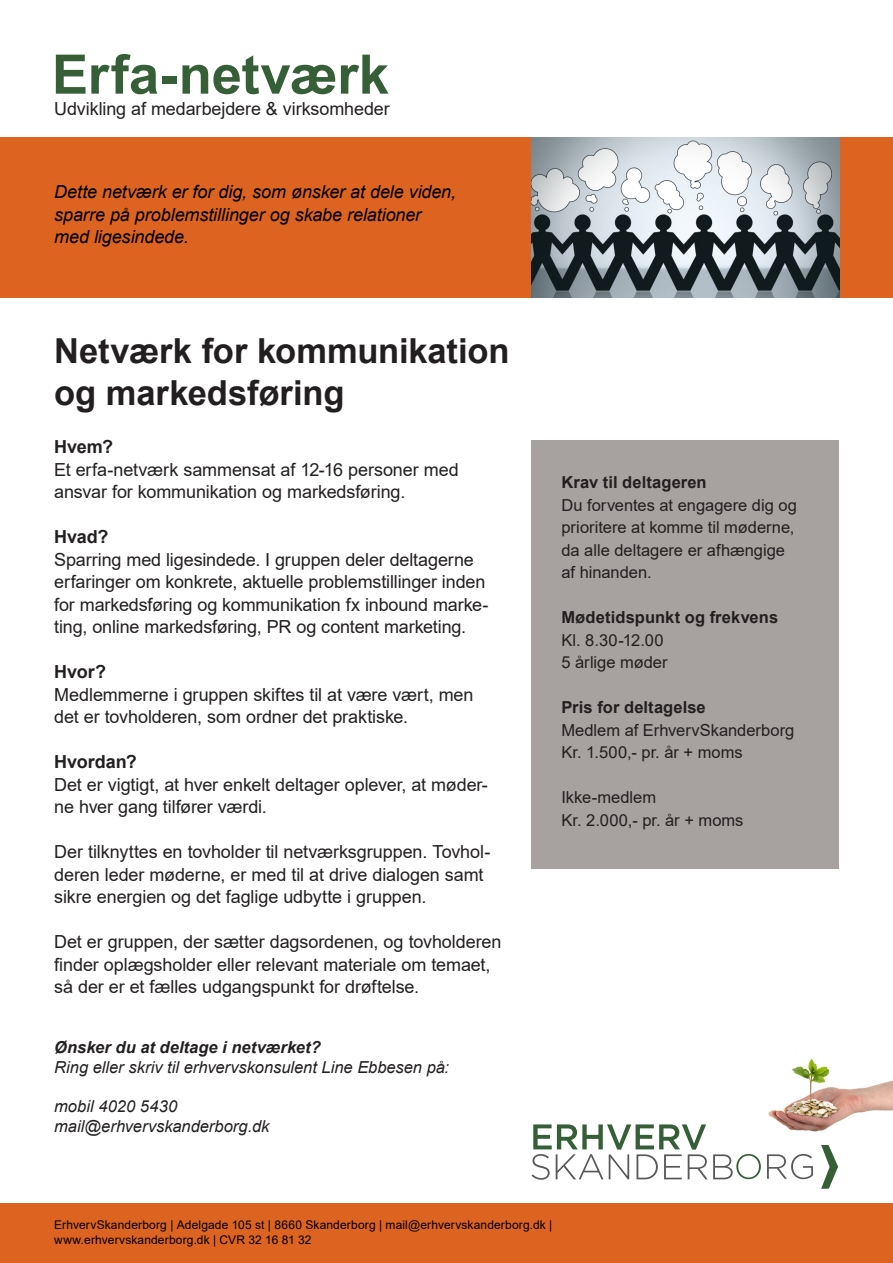
<style>
.page{position:relative;width:893px;height:1263px;background:#fff}
.page>*{position:absolute;margin:0;border:0;box-sizing:border-box;transform-origin:0 0}
.t1{font:700 54.45px "Arial";letter-spacing:-.005em;color:#365f38}
.t2{font:700 34.5px/42px "Arial";letter-spacing:-.005em;color:#231f20}
.t3{font:18px/22.5px "Arial";letter-spacing:-.005em;color:#231f20}
.t4{font:italic 18px/22.5px "Arial";letter-spacing:-.005em;color:#000}
.t5{font:700 18px "Arial";color:#231f20}
.t6{font:16.5px/22.5px "Arial";color:#231f20}
.t7{font:italic 16.5px "Arial";color:#231f20}
.t8{font:700 16.5px "Arial";letter-spacing:.005em;color:#231f20}
.t9{font:italic 700 16.5px "Arial";color:#231f20}
.t10{font:12px/14.4px "Arial";letter-spacing:.01em;color:#000}
</style>
<div class="page">
<div style="left:0;top:1203px;width:893px;height:60px;background:#dc6420"></div>
<svg style="left:531px;top:1124px;width:230px;height:56px"></svg>
<svg style="left:767px;top:1154px;width:46px;height:25px"></svg>
<svg style="left:821px;top:1145px;width:17px;height:44px"></svg>
<img style="left:768px;top:1058px;width:125px;height:74px">
<div style="left:0;top:137px;width:893px;height:161px;background:#dc6420"></div>
<div style="left:532px;top:440px;width:307px;height:428px;background:#a7a2a0"></div>
<img style="left:531px;top:137px;width:308px;height:161px">
<p class="t1" style="left:52px;top:36px;width:339px">Erfa-netværk</p>
<p class="t3" style="left:54px;top:98px;width:337px">Udvikling af medarbejdere &amp; virksomheder</p>
<p class="t4" style="left:54px;top:181px;width:403px">Dette netværk er for dig, som ønsker at dele viden, sparre på problemstillinger og skabe relationer med ligesindede.</p>
<p class="t2" style="left:54px;top:330px;width:457px">Netværk for kommunikation og markedsføring</p>
<p class="t5" style="left:54px;top:434px;width:60px">Hvem?</p>
<p class="t3" style="left:54px;top:458px;width:406px">Et erfa-netværk sammensat af 12-16 personer med</p>
<p class="t3" style="left:54px;top:480px;width:353px">ansvar for kommunikation og markedsføring.</p>
<p class="t5" style="left:54px;top:524px;width:56px">Hvad?</p>
<p class="t3" style="left:54px;top:548px;width:421px">Sparring med ligesindede. I gruppen deler deltagerne</p>
<p class="t3" style="left:54px;top:570px;width:436px">erfaringer om konkrete, aktuelle problemstillinger inden for markedsføring og kommunikation fx inbound marke&shy;ting, online markedsføring, PR og content marketing.</p>
<p class="t5" style="left:54px;top:659px;width:53px">Hvor?</p>
<p class="t3" style="left:54px;top:683px;width:421px">Medlemmerne i gruppen skiftes til at være vært, men det er tovholderen, som ordner det praktiske.</p>
<p class="t5" style="left:54px;top:749px;width:84px">Hvordan?</p>
<p class="t3" style="left:54px;top:773px;width:435px">Det er vigtigt, at hver enkelt deltager oplever, at møder&shy;ne hver gang tilfører værdi.</p>
<p class="t3" style="left:54px;top:840px;width:438px">Der tilknyttes en tovholder til netværksgruppen. Tovhol&shy;deren leder møderne, er med til at drive dialogen samt sikre energien og det faglige udbytte i gruppen.</p>
<p class="t3" style="left:54px;top:930px;width:449px">Det er gruppen, der sætter dagsordenen, og tovholderen finder oplægsholder eller relevant materiale om temaet, så der er et fælles udgangspunkt for drøftelse.</p>
<p class="t9" style="left:54px;top:1036px;width:268px">Ønsker du at deltage i netværket?</p>
<p class="t7" style="left:54px;top:1056px;width:396px">Ring eller skriv til erhvervskonsulent Line Ebbesen på:</p>
<p class="t7" style="left:54px;top:1096px;width:125px">mobil 4020 5430</p>
<p class="t7" style="left:54px;top:1115px;width:217px">mail@erhvervskanderborg.dk</p>
<p class="t8" style="left:561px;top:471px;width:147px">Krav til deltageren</p>
<p class="t6" style="left:561px;top:494px;width:237px">Du forventes at engagere dig og prioritere at komme til møderne, da alle deltagere er afhængige</p>
<p class="t6" style="left:561px;top:561px;width:92px">af hinanden.</p>
<p class="t8" style="left:561px;top:606px;width:218px">Mødetidspunkt og frekvens</p>
<p class="t6" style="left:561px;top:629px;width:104px">Kl. 8.30-12.00</p>
<p class="t6" style="left:561px;top:651px;width:108px">5 årlige møder</p>
<p class="t8" style="left:561px;top:696px;width:146px">Pris for deltagelse</p>
<p class="t6" style="left:561px;top:719px;width:234px">Medlem af ErhvervSkanderborg</p>
<p class="t6" style="left:561px;top:741px;width:183px">Kr. 1.500,- pr. år + moms</p>
<p class="t6" style="left:561px;top:786px;width:96px">Ikke-medlem</p>
<p class="t6" style="left:561px;top:809px;width:184px">Kr. 2.000,- pr. år + moms</p>
<p class="t10" style="left:54px;top:1218px;width:500px">ErhvervSkanderborg | Adelgade 105 st | 8660 Skanderborg | mail@erhvervskanderborg.dk | www.erhvervskanderborg.dk | CVR 32 16 81 32</p>
</div>
